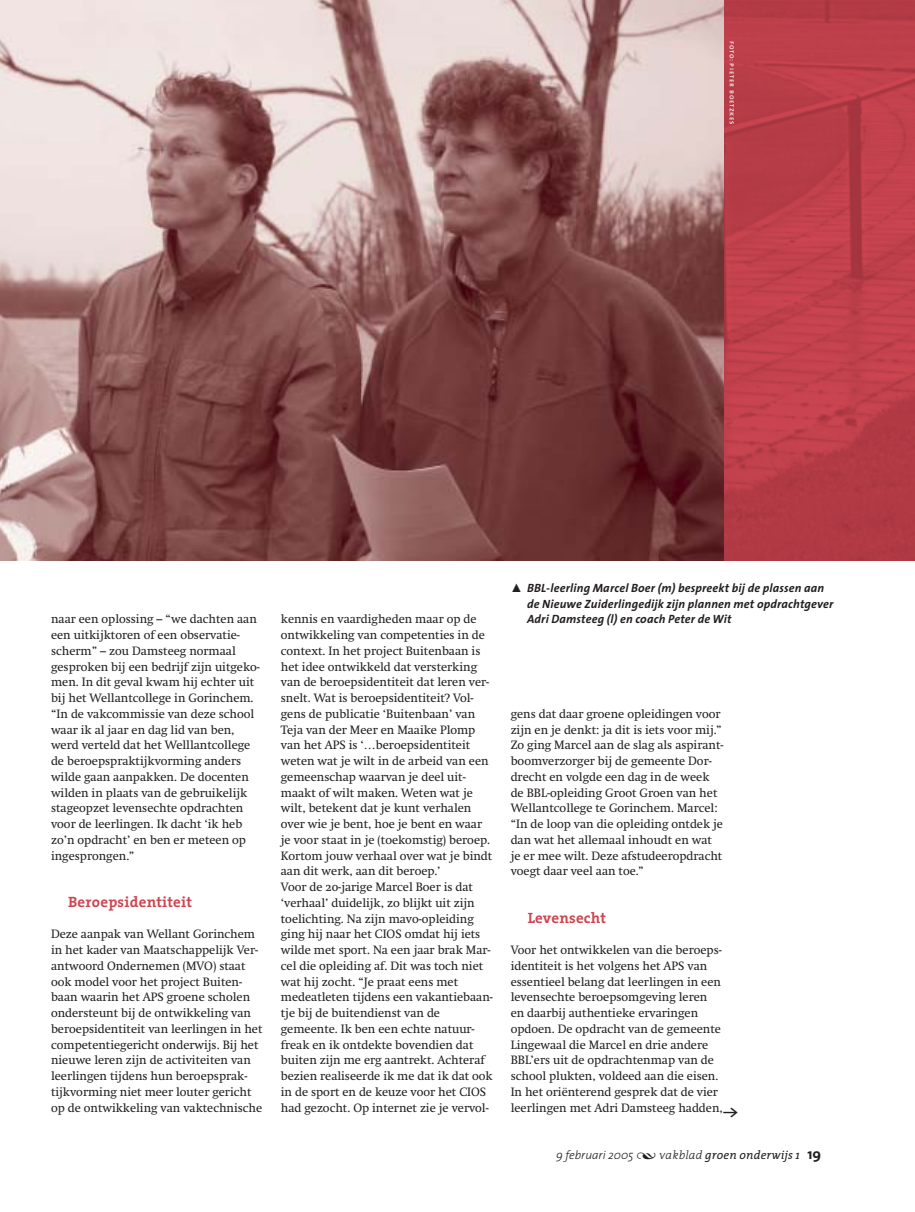
<style>
.page{position:relative;width:915px;height:1212px;background:#fff}
.page>*{position:absolute;margin:0;border:0;box-sizing:border-box;transform-origin:0 0}
.t1{font:700 15px "The Serif";letter-spacing:.015em;color:#ce4652}
.t2{font:12px/15.8px "Swift Special";color:#231f1f}
.t3{font:italic 700 12px/15.8px "The Sans";letter-spacing:.015em;color:#231f1f}
.t4{font:italic 12px "The Serif";letter-spacing:.015em;color:#231f1f}
.t5{font:12px "The Mix Bold Expert";color:#231f1f;scale:1.24 1}
.t6{font:7.5px "The Sans Caps";letter-spacing:.1em;color:#fff}
.s1{font-family:"The Sans Bold Expert";font-weight:400;font-style:normal}
.s2{font-family:"The Sans";font-weight:300}
.s3{font-family:"The Serif Extra Light Expert";font-style:normal}
.s4{font-weight:300}
.s5{font-family:"The Sans";font-weight:700;font-style:normal;font-size:15px}
</style>
<div class="page">
<img style="left:723px;top:0;width:191px;height:560px">
<img style="left:0;top:0;width:723px;height:560px">
<p class="t6" style="left:736px;top:41px;width:86px;rotate:90deg">foto: pieter boetzkes</p>
<p class="t2" style="left:51px;top:613px;width:210px">naar een oplossing – “we dachten aan een uitkijktoren of een observatie&shy;scherm” – zou Damsteeg normaal gesproken bij een bedrijf zijn uitgeko&shy;men. In dit geval kwam hij echter uit bij het Wellantcollege in Gorinchem. “In de vakcommissie van deze school waar ik al jaar en dag lid van ben, werd verteld dat het Welllantcollege de beroepspraktijkvorming anders wilde gaan aanpakken. De docenten wilden in plaats van de gebruikelijk stageopzet levensechte opdrachten voor de leerlingen. Ik dacht ‘ik heb zo’n opdracht’ en ben er meteen op ingesprongen.”</p>
<p class="t1" style="left:68px;top:896px;width:125px">Beroepsidentiteit</p>
<p class="t2" style="left:51px;top:928px;width:213px">Deze aanpak van Wellant Gorinchem in het kader van Maatschappelijk Ver&shy;antwoord Ondernemen (MVO) staat ook model voor het project Buiten&shy;baan waarin het APS groene scholen ondersteunt bij de ontwikkeling van beroepsidentiteit van leerlingen in het competentiegericht onderwijs. Bij het nieuwe leren zijn de activiteiten van leerlingen tijdens hun beroepsprak&shy;tijkvorming niet meer louter gericht op de ontwikkeling van vaktechnische</p>
<p class="t2" style="left:281px;top:613px;width:213px">kennis en vaardigheden maar op de ontwikkeling van competenties in de context. In het project Buitenbaan is het idee ontwikkeld dat versterking van de beroepsidentiteit dat leren ver&shy;snelt. Wat is beroepsidentiteit? Vol&shy;gens de publicatie ‘Buitenbaan’ van Teja van der Meer en Maaike Plomp van het APS is ‘…beroepsidentiteit weten wat je wilt in de arbeid van een gemeenschap waarvan je deel uit&shy;maakt of wilt maken. Weten wat je wilt, betekent dat je kunt verhalen over wie je bent, hoe je bent en waar je voor staat in je (toekomstig) beroep.<br>Kortom jouw verhaal over wat je bindt aan dit werk, aan dit beroep.’<br>Voor de 20-jarige Marcel Boer is dat ‘verhaal’ duidelijk, zo blijkt uit zijn toelichting. Na zijn mavo-opleiding ging hij naar het CIOS omdat hij iets wilde met sport. Na een jaar brak Mar&shy;cel die opleiding af. Dit was toch niet wat hij zocht. “Je praat eens met medeatleten tijdens een vakantiebaan&shy;tje bij de buitendienst van de gemeente. Ik ben een echte natuur&shy;freak en ik ontdekte bovendien dat buiten zijn me erg aantrekt. Achteraf bezien realiseerde ik me dat ik dat ook in de sport en de keuze voor het CIOS had gezocht. Op internet zie je vervol-</p>
<p class="t3" style="left:527px;top:581px;width:308px;text-indent:-16px"><span class="s1">˚</span> BBL-leerling Marcel Boer (m) bespreekt bij de plassen aan de Nieuwe Zuiderlingedijk zijn plannen met opdrachtgever<br>Adri Damsteeg (l) en coach Peter de Wit</p>
<p class="t2" style="left:510px;top:707px;width:214px">gens dat daar groene opleidingen voor zijn en je denkt: ja dit is iets voor mij.” Zo ging Marcel aan de slag als aspirant&shy;boomverzorger bij de gemeente Dor&shy;drecht en volgde een dag in de week de BBL-opleiding Groot Groen van het Wellantcollege te Gorinchem. Marcel: “In de loop van die opleiding ontdek je dan wat het allemaal inhoudt en wat je er mee wilt. Deze afstudeeropdracht voegt daar veel aan toe.”</p>
<p class="t1" style="left:527px;top:912px;width:80px">Levensecht</p>
<p class="t2" style="left:510px;top:943px;width:213px">Voor het ontwikkelen van die beroeps&shy;identiteit is het volgens het APS van essentieel belang dat leerlingen in een levensechte beroepsomgeving leren en daarbij authentieke ervaringen opdoen. De opdracht van de gemeente Lingewaal die Marcel en drie andere BBL’ers uit de opdrachtenmap van de school plukten, voldeed aan die eisen.<br>In het oriënterend gesprek dat de vier leerlingen met Adri Damsteeg hadden,</p>
<p class="t5" style="left:723px;top:1104px;width:14px">Y</p>
<p class="t4" style="left:556px;top:1150px;width:267px"><span class="s2">9 februari 2005</span> <span class="s3">Œ</span> <span class="s4">vakblad</span> groen onderwijs 1 <span class="s5">19</span></p>
</div>
